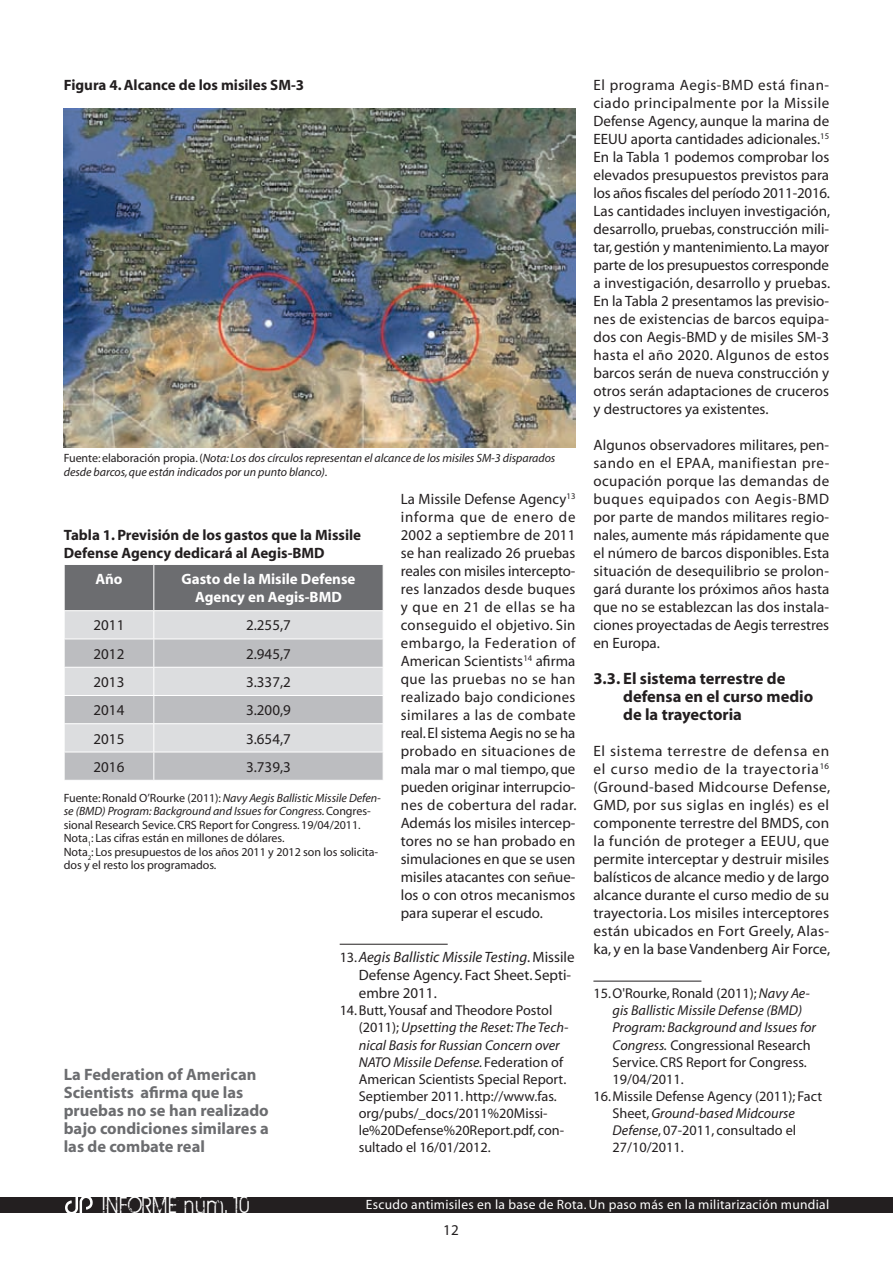
<style>
.page{position:relative;width:893px;height:1263px;background:#fff}
.page>*{position:absolute;margin:0;border:0;box-sizing:border-box;transform-origin:0 0}
.t1{font:25.2px "BIRTHOFAHERO";letter-spacing:.1em;color:#fff;scale:.83 1}
.t2{font:700 16.5px/18px "Myriad";color:#6c6d70}
.t3{font:700 16.5px/18px "Myriad";color:#231f20}
.t4{font:15px/18px "Myriad";letter-spacing:.005em;color:#231f20;text-align:justify}
.t5{font:700 15px/18px "Myriad";color:#231f20}
.t6{font:700 15px/18px "Myriad";color:#fff}
.t7{font:15px "Myriad";letter-spacing:.035em;color:#231f20}
.t8{font:14.25px/17.1px "Myriad";color:#231f20}
.t9{font:italic 14.25px "Myriad";color:#231f20}
.t10{font:13.5px "Myriad";letter-spacing:.02em;color:#fff}
.t11{font:12px/13.5px "Myriad";letter-spacing:-.005em;color:#231f20}
.t12{font:italic 12px/13.5px "Myriad";letter-spacing:-.005em;color:#231f20}
.s1{font-style:normal}
.s2{font-size:14.25px}
.s3{font-style:italic}
</style>
<div class="page">
<div style="left:0;top:1197px;width:893px;height:16px;background:#231f20"></div>
<svg style="left:65px;top:1197px;width:28px;height:16px"></svg>
<hr style="left:340px;top:944px;width:108px;height:1px;background:#231f20">
<hr style="left:593px;top:981px;width:108px;height:1px;background:#231f20">
<img style="left:64px;top:108px;width:511px;height:339px">
<svg style="left:64px;top:564px;width:319px;height:216px;background:#babbbd"></svg>
<p class="t5" style="left:64px;top:76px;width:242px">Figura 4. Alcance de los misiles SM-3</p>
<p class="t12" style="left:64px;top:452px;width:493px"><span class="s1">Fuente: elaboración propia. (</span>Nota: Los dos círculos representan el alcance de los misiles SM-3 disparados desde barcos, que están indicados por un punto blanco).</p>
<p class="t4" style="left:401px;top:491px;width:177px">La Missile Defense Agency<sup>13 </sup>informa que de enero de 2002 a septiembre de 2011 se han realizado 26 pruebas reales con misiles intercepto&shy;res lanzados desde buques y que en 21 de ellas se ha conseguido el objetivo. Sin embargo, la Federation of American Scientists<sup>14</sup> afirma que las pruebas no se han realizado bajo condiciones similares a las de combate real. El sistema Aegis no se ha probado en situaciones de mala mar o mal tiempo, que pueden originar interrupcio&shy;nes de cobertura del radar.<br>Además los misiles intercep&shy;tores no se han probado en simulaciones en que se usen misiles atacantes con señue&shy;los o con otros mecanismos para superar el escudo.</p>
<p class="t4" style="left:359px;top:949px;width:217px;text-align:left;text-indent:-19px"><span class="s2">13.</span><span class="s3">Aegis Ballistic Missile Testing</span>. Missile<br>Defense Agency. Fact Sheet. Septi&shy;embre 2011.</p>
<p class="t8" style="left:359px;top:1003px;width:211px;text-indent:-19px">14.B utt, Yousaf and Theodore Postol (2011); <span class="s3">Upsetting the Reset: The Tech&shy;nical Basis for Russian Concern over NATO Missile Defense.</span> Federation of American Scientists Special Report.<br>Septiember 2011. http://www.fas. org/pubs/_docs/2011%20Missi&shy;le%20Defense%20Report.pdf, con&shy;sultado el 16/01/2012.</p>
<p class="t5" style="left:64px;top:526px;width:299px">Tabla 1. Previsión de los gastos que la Missile<br>Defense Agency dedicará al Aegis-BMD</p>
<p class="t6" style="left:95px;top:571px;width:29px">Año</p>
<p class="t6" style="left:195px;top:571px;width:162px;text-indent:-14px">Gasto de la Misile Defense<br>Agency en Aegis-BMD</p>
<p class="t4" style="left:94px;top:617px;width:32px">2011</p>
<p class="t4" style="left:246px;top:617px;width:46px">2.255,7</p>
<p class="t4" style="left:94px;top:645px;width:32px">2012</p>
<p class="t4" style="left:246px;top:645px;width:46px">2.945,7</p>
<p class="t4" style="left:94px;top:674px;width:32px">2013</p>
<p class="t4" style="left:246px;top:674px;width:46px">3.337,2</p>
<p class="t4" style="left:94px;top:702px;width:32px">2014</p>
<p class="t4" style="left:246px;top:702px;width:46px">3.200,9</p>
<p class="t4" style="left:94px;top:730px;width:32px">2015</p>
<p class="t4" style="left:246px;top:730px;width:46px">3.654,7</p>
<p class="t4" style="left:94px;top:758px;width:32px">2016</p>
<p class="t4" style="left:246px;top:758px;width:46px">3.739,3</p>
<p class="t11" style="left:64px;top:791px;width:319px">Fuente: Ronald O’Rourke (2011): <span class="s3">Navy Aegis Ballistic Missile Defen&shy;se (BMD) Program: Background and Issues for Congress.</span> Congres&shy;sional Research Sevice. CRS Report for Congress. 19/04/2011.<br>Nota<sub>1</sub>: Las cifras están en millones de dólares.<br>Nota<sub>2</sub>: Los presupuestos de los años 2011 y 2012 son los solicita&shy;dos y el resto los programados.</p>
<p class="t2" style="left:64px;top:1066px;width:207px">La Federation of American<br>Scientists afirma que las pruebas no se han realizado bajo condiciones similares a las de combate real</p>
<p class="t4" style="left:593px;top:77px;width:238px;text-indent:165px">está finan&shy;ciado principalmente por la Missile Defense Agency, aunque la marina de EEUU aporta cantidades adicionales.<sup>15<br></sup>En la Tabla 1 podemos comprobar los elevados presupuestos previstos para los años fiscales del período 2011-2016.<br>Las cantidades incluyen investigación, desarrollo, pruebas, construcción mili&shy;tar, gestión y mantenimiento. La mayor parte de los presupuestos corresponde a investigación, desarrollo y pruebas.<br>En la Tabla 2 presentamos las previsio&shy;nes de existencias de barcos equipa&shy;dos con Aegis-BMD</p>
<p class="t7" style="left:593px;top:78px;width:140px">El programa Aegis-BMD</p>
<p class="t4" style="left:593px;top:329px;width:237px;text-indent:127px">y de misiles SM-3 hasta el año 2020. Algunos de estos barcos serán de nueva construcción y otros serán adaptaciones de cruceros y destructores ya existentes.</p>
<p class="t4" style="left:593px;top:437px;width:237px;text-align:left">Algunos observadores militares, pen&shy;sando en el EPAA, manifiestan pre&shy;ocupación porque las demandas de buques equipados con Aegis-BMD por parte de mandos militares regio&shy;nales, aumente más rápidamente que el número de barcos disponibles. Esta situación de desequilibrio se prolon&shy;gará durante los próximos años hasta que no se establezcan las dos instala&shy;ciones proyectadas de Aegis terrestres en Europa.</p>
<p class="t3" style="left:623px;top:670px;width:192px;text-indent:-30px">3.3. El sistema terrestre de defensa en el curso medio de la trayectoria</p>
<p class="t4" style="left:593px;top:743px;width:238px">El sistema terrestre de defensa en el curso medio de la trayectoria<sup>16 </sup>(Ground-based Midcourse Defense, GMD, por sus siglas en inglés) es el componente terrestre del BMDS</p>
<p class="t4" style="left:593px;top:815px;width:238px;text-indent:206px">, con la función de proteger a EEUU, que permite interceptar y destruir misiles balísticos de alcance medio y de largo alcance durante el curso medio de su trayectoria. Los misiles interceptores están ubicados en Fort Greely, Alas&shy;ka, y en la base Vandenberg Air Force,</p>
<p class="t8" style="left:593px;top:985px;width:218px">15.O'Rourke, Ronald (2011); <span class="s3">Navy Ae-</span></p>
<p class="t9" style="left:613px;top:1003px;width:191px">gis Ballistic Missile Defense (BMD)</p>
<p class="t9" style="left:613px;top:1020px;width:205px">Program: Background and Issues for</p>
<p class="t8" style="left:613px;top:1037px;width:200px"><span class="s3">Congress.</span> Congressional Research</p>
<p class="t8" style="left:613px;top:1054px;width:196px">Service. CRS Report for Congress.</p>
<p class="t8" style="left:613px;top:1071px;width:73px">19/04/2011.</p>
<p class="t8" style="left:593px;top:1088px;width:230px">16.M issile Defense Agency (2011); Fact</p>
<p class="t9" style="left:613px;top:1106px;width:184px"><span class="s1">Sheet,</span> Ground-based Midcourse</p>
<p class="t8" style="left:613px;top:1122px;width:185px"><span class="s3">Defense</span>, 07-2011, consultado el</p>
<p class="t8" style="left:613px;top:1139px;width:73px">27/10/2011.</p>
<h1 class="t1" style="left:102px;top:1191px;width:179px">INFORME núm. 10</h1>
<p class="t10" style="left:366px;top:1198px;width:465px">Escudo antimisiles en la base de Rota. Un paso más en la militarización mundial</p>
<p class="t4" style="left:443px;top:1222px;width:17px">12</p>
</div>
